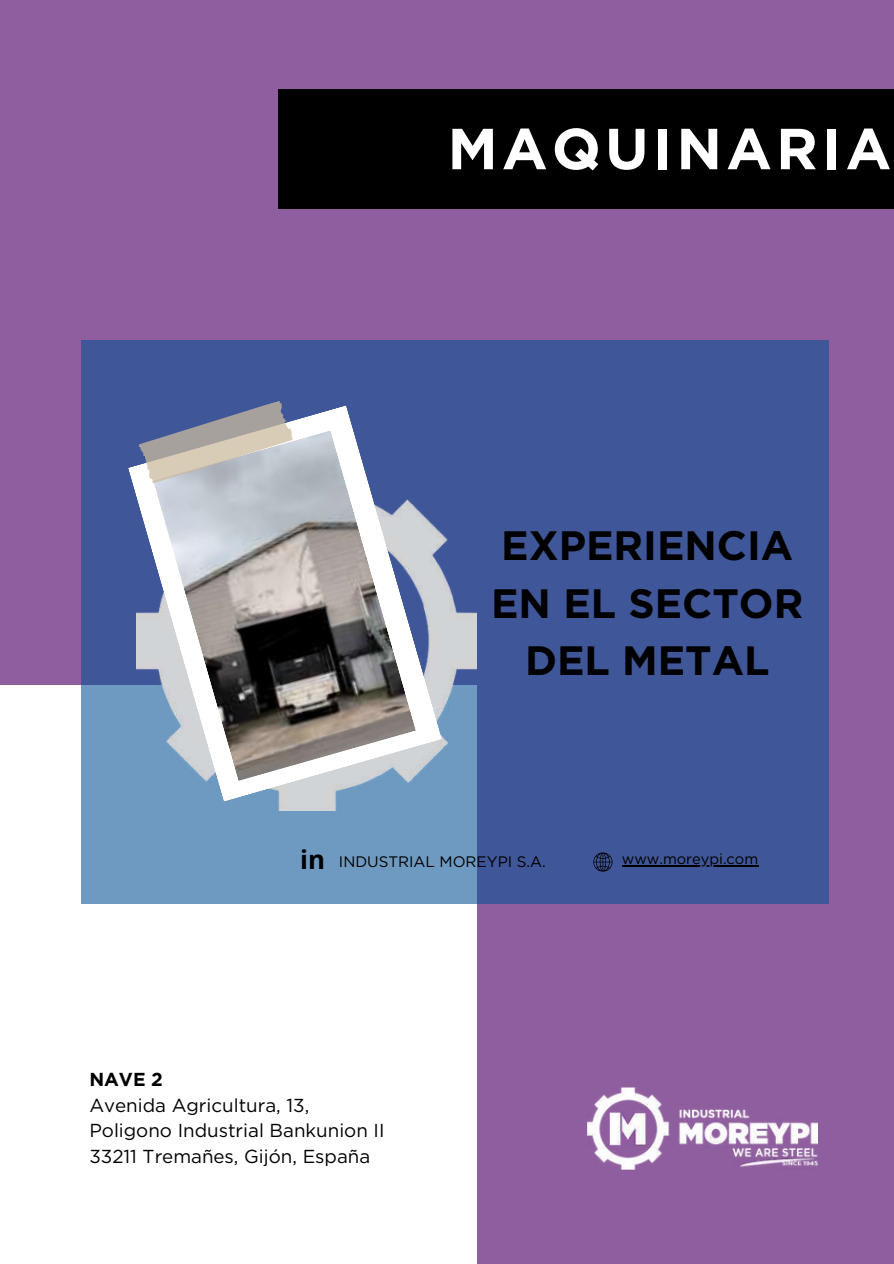
<style>
.page{position:relative;width:894px;height:1264px;background:#fff}
.page>*{position:absolute;margin:0;border:0;box-sizing:border-box;transform-origin:0 0}
.t1{font:700 57.75px "Gotham";letter-spacing:.07em;color:#fff}
.t2{font:700 40.95px/57.2px "Gotham";color:#000;text-align:center}
.t3{font:18.75px/25.8px "Gotham";color:#000}
.t4{font:700 18.75px "Gotham";color:#000}
.t5{font:15.15px "Gotham";color:#000}
.t6{font:14.55px "Gotham";color:#000}
.s1{font-family:"Open Sans";font-weight:700;font-size:25.8px}
</style>
<div class="page">
<div style="left:0;top:0;width:893px;height:1263px;background:#8f5e9e"></div>
<div style="left:0;top:685px;width:477px;height:578px;background:#fff"></div>
<svg style="left:81px;top:341px;width:747px;height:563px;background:#46609e"></svg>
<img style="left:137px;top:469px;width:340px;height:341px">
<div style="left:278px;top:89px;width:615px;height:120px;background:#000"></div>
<img style="left:587px;top:1087px;width:230px;height:82px">
<svg style="left:128px;top:405px;width:314px;height:396px;background:#869bbf"></svg>
<img style="left:153px;top:430px;width:263px;height:351px">
<svg style="left:137px;top:399px;width:158px;height:85px;background:#9a9fae"></svg>
<svg style="left:593px;top:852px;width:19px;height:19px"></svg>
<hr style="left:621px;top:865px;width:137px;height:1px;background:#000">
<h1 class="t1" style="left:447px;top:114px;width:445px">MAQUINARIA</h1>
<h2 class="t2" style="left:491px;top:517px;width:314px">EXPERIENCIA<br>EN EL SECTOR<br>DEL METAL</h2>
<p class="t5" style="left:300px;top:852px;width:247px"><span class="s1">in</span> INDUSTRIAL MOREYPI S.A.</p>
<p class="t6" style="left:621px;top:850px;width:138px">www.moreypi.com</p>
<p class="t4" style="left:89px;top:1067px;width:75px">NAVE 2</p>
<p class="t3" style="left:89px;top:1091px;width:296px">Avenida Agricultura, 13,<br>Poligono Industrial Bankunion II<br>33211 Tremañes, Gijón, España</p>
</div>
